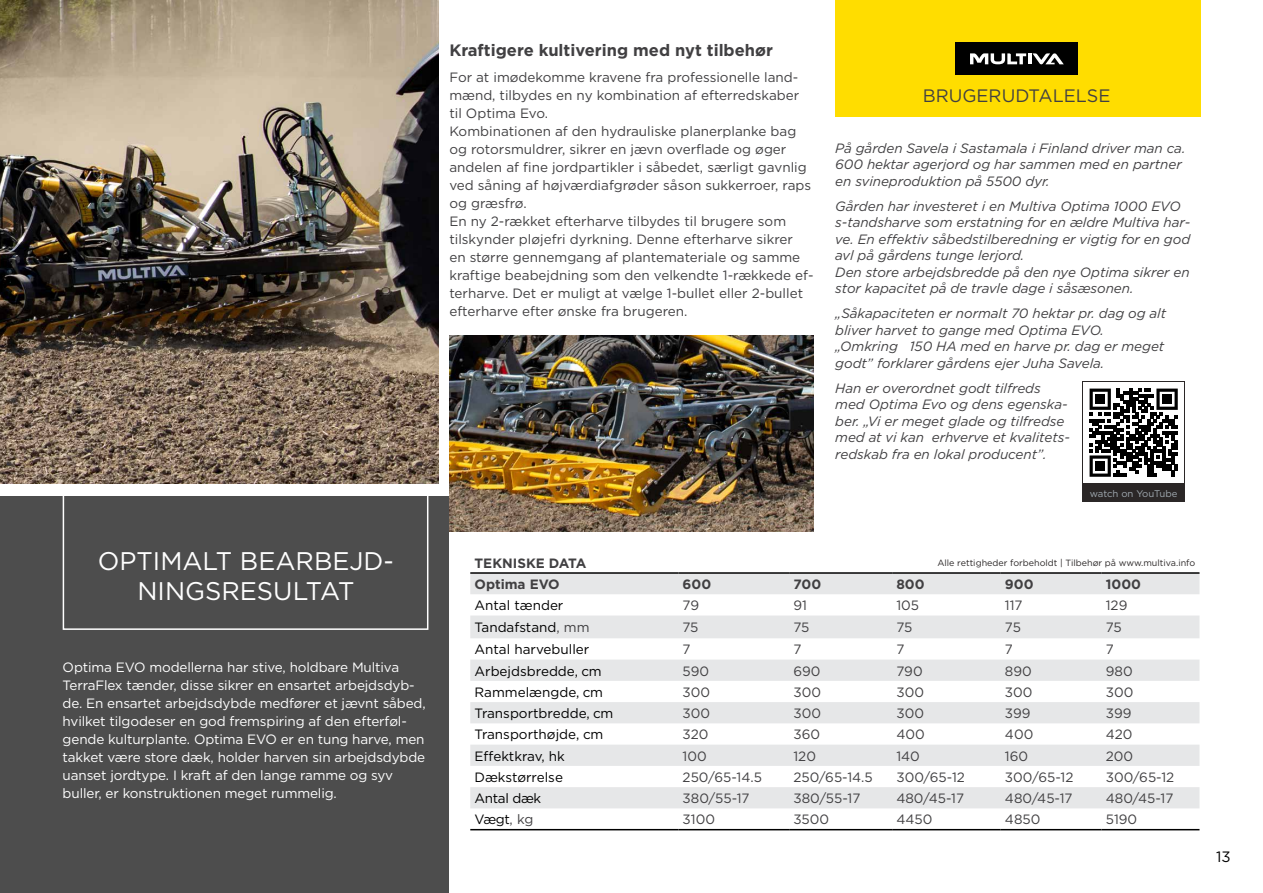
<style>
.page{position:relative;width:1263px;height:893px;background:#fff}
.page>*{position:absolute;margin:0;border:0;box-sizing:border-box;transform-origin:0 0}
.t1{font:25.5px/30px "Gotham";color:#fff;text-align:center}
.t2{font:18px "Gotham";color:#414042}
.t3{font:700 16.5px "Gotham";color:#414042}
.t4{font:15px "Gotham";color:#000}
.t5{font:13.5px/18px "Gotham";color:#414042}
.t6{font:italic 13.5px/16.5px "Gotham";letter-spacing:-.005em;color:#414042}
.t7{font:13.5px/18px "Gotham";letter-spacing:-.01em;color:#fff}
.t8{font:13.5px "Gotham";color:#000}
.t9{font:700 13.5px "Gotham";color:#414042}
.t10{font:13.5px "Gotham";letter-spacing:-.025em;color:#000}
.t11{font:9.6px "Gotham";color:#a1aab1}
.t12{font:9px "Gotham";color:#2b2727}
.s1{color:#414042}
</style>
<div class="page">
<div style="left:0;top:496px;width:449px;height:397px;background:#4d4d4d"></div>
<div style="left:63px;top:487px;width:365px;height:143px;border:2px solid #fff"></div>
<img style="left:0;top:0;width:439px;height:483px">
<img style="left:449px;top:336px;width:365px;height:195px">
<div style="left:835px;top:0;width:366px;height:117px;background:#fd0"></div>
<div style="left:955px;top:43px;width:123px;height:32px;background:#000"></div>
<svg style="left:970px;top:53px;width:94px;height:11px"></svg>
<svg style="left:470px;top:574px;width:729px;height:234px;fill:#e6e7e8"></svg>
<hr style="left:470px;top:572px;width:208px;height:2px;background:#000">
<hr style="left:678px;top:572px;width:111px;height:2px;background:#000">
<hr style="left:789px;top:572px;width:103px;height:2px;background:#000">
<hr style="left:892px;top:572px;width:109px;height:2px;background:#000">
<hr style="left:1001px;top:572px;width:100px;height:2px;background:#000">
<hr style="left:1101px;top:572px;width:98px;height:2px;background:#000">
<hr style="left:470px;top:829px;width:208px;height:1px;background:#000">
<hr style="left:678px;top:829px;width:111px;height:1px;background:#000">
<hr style="left:789px;top:829px;width:103px;height:1px;background:#000">
<hr style="left:892px;top:829px;width:109px;height:1px;background:#000">
<hr style="left:1001px;top:829px;width:100px;height:1px;background:#000">
<hr style="left:1101px;top:829px;width:98px;height:1px;background:#000">
<div style="left:1083px;top:382px;width:102px;height:120px;background:#2b2727"></div>
<div style="left:1083px;top:382px;width:101px;height:101px;background:#fff"></div>
<svg style="left:1089px;top:389px;width:89px;height:88px"></svg>
<div style="left:1096px;top:395px;width:9px;height:9px;background:#000"></div>
<div style="left:1162px;top:395px;width:10px;height:9px;background:#000"></div>
<div style="left:1096px;top:462px;width:9px;height:9px;background:#000"></div>
<h1 class="t1" style="left:98px;top:546px;width:298px">OPTIMALT BEARBEJD-<br>NINGSRESULTAT</h1>
<p class="t7" style="left:63px;top:658px;width:365px">Optima EVO modellerna har stive, holdbare Multiva TerraFlex tænder, disse sikrer en ensartet arbejdsdyb&shy;de. En ensartet arbejdsdybde medfører et jævnt såbed, hvilket tilgodeser en god fremspiring af den efterføl&shy;gende kulturplante. Optima EVO er en tung harve, men takket være store dæk, holder harven sin arbejdsdybde uanset jordtype. I kraft af den lange ramme og syv buller, er konstruktionen meget rummelig.</p>
<p class="t3" style="left:449px;top:39px;width:325px">Kraftigere kultivering med nyt tilbehør</p>
<p class="t5" style="left:449px;top:68px;width:366px">For at imødekomme kravene fra professionelle land&shy;mænd, tilbydes en ny kombination af efterredskaber til Optima Evo.<br>Kombinationen af den hydrauliske planerplanke bag og rotorsmuldrer, sikrer en jævn overflade og øger andelen af fine jordpartikler i såbedet, særligt gavnlig ved såning af højværdiafgrøder såson sukkerroer, raps og græsfrø.<br>En ny 2-rækket efterharve tilbydes til brugere som tilskynder pløjefri dyrkning. Denne efterharve sikrer<br>en større gennemgang af plantemateriale og samme kraftige beabejdning som den velkendte 1-rækkede ef&shy;terharve. Det er muligt at vælge 1-bullet eller 2-bullet efterharve efter ønske fra brugeren.</p>
<h2 class="t2" style="left:923px;top:84px;width:189px">BRUGERUDTALELSE</h2>
<p class="t6" style="left:835px;top:140px;width:352px">På gården Savela i Sastamala i Finland driver man ca.<br>600 hektar agerjord og har sammen med en partner en svineproduktion på 5500 dyr.</p>
<p class="t6" style="left:835px;top:198px;width:357px">Gården har investeret i en Multiva Optima 1000 EVO s-tandsharve som erstatning for en ældre Multiva har&shy;ve. En effektiv såbedstilberedning er vigtig for en god avl på gårdens tunge lerjord.<br>Den store arbejdsbredde på den nye Optima sikrer en stor kapacitet på de travle dage i såsæsonen.</p>
<p class="t6" style="left:835px;top:305px;width:332px">„Såkapaciteten er normalt 70 hektar pr. dag og alt bliver harvet to gange med Optima EVO. „Omkring 150 HA med en harve pr. dag er meget godt” forklarer gårdens ejer Juha Savela.</p>
<p class="t6" style="left:835px;top:380px;width:236px">Han er overordnet godt tilfreds med Optima Evo og dens egenska&shy;ber. „Vi er meget glade og tilfredse med at vi kan erhverve et kvalitets&shy;redskab fra en lokal producent”.</p>
<p class="t11" style="left:1090px;top:487px;width:89px">watch on YouTube</p>
<p class="t9" style="left:474px;top:554px;width:113px">TEKNISKE DATA</p>
<p class="t12" style="left:937px;top:557px;width:259px">Alle rettigheder forbeholdt | Tilbehør på www.multiva.info</p>
<p class="t9" style="left:474px;top:575px;width:87px">Optima EVO</p>
<p class="t9" style="left:683px;top:575px;width:30px">600</p>
<p class="t9" style="left:793px;top:575px;width:29px">700</p>
<p class="t9" style="left:896px;top:575px;width:30px">800</p>
<p class="t9" style="left:1005px;top:575px;width:30px">900</p>
<p class="t9" style="left:1106px;top:575px;width:37px">1000</p>
<p class="t8" style="left:474px;top:597px;width:90px">Antal tænder</p>
<p class="t5" style="left:683px;top:596px;width:18px">79</p>
<p class="t5" style="left:793px;top:596px;width:15px">91</p>
<p class="t5" style="left:896px;top:596px;width:24px">105</p>
<p class="t5" style="left:1005px;top:596px;width:19px">117</p>
<p class="t5" style="left:1106px;top:596px;width:23px">129</p>
<p class="t8" style="left:474px;top:619px;width:116px">Tandafstand<span class="s1">, mm</span></p>
<p class="t5" style="left:683px;top:618px;width:17px">75</p>
<p class="t5" style="left:793px;top:618px;width:17px">75</p>
<p class="t5" style="left:896px;top:618px;width:17px">75</p>
<p class="t5" style="left:1005px;top:618px;width:17px">75</p>
<p class="t5" style="left:1106px;top:618px;width:17px">75</p>
<p class="t8" style="left:474px;top:641px;width:116px">Antal harvebuller</p>
<p class="t5" style="left:683px;top:640px;width:10px">7</p>
<p class="t5" style="left:793px;top:640px;width:10px">7</p>
<p class="t5" style="left:896px;top:640px;width:10px">7</p>
<p class="t5" style="left:1005px;top:640px;width:10px">7</p>
<p class="t5" style="left:1106px;top:640px;width:10px">7</p>
<p class="t8" style="left:474px;top:662px;width:129px">Arbejdsbredde, cm</p>
<p class="t5" style="left:683px;top:662px;width:28px">590</p>
<p class="t5" style="left:793px;top:662px;width:28px">690</p>
<p class="t5" style="left:896px;top:662px;width:28px">790</p>
<p class="t5" style="left:1005px;top:662px;width:28px">890</p>
<p class="t5" style="left:1106px;top:662px;width:28px">980</p>
<p class="t8" style="left:474px;top:683px;width:130px">Rammelængde, cm</p>
<p class="t5" style="left:683px;top:683px;width:29px">300</p>
<p class="t5" style="left:793px;top:683px;width:29px">300</p>
<p class="t5" style="left:896px;top:683px;width:29px">300</p>
<p class="t5" style="left:1005px;top:683px;width:29px">300</p>
<p class="t5" style="left:1106px;top:683px;width:29px">300</p>
<p class="t8" style="left:474px;top:705px;width:140px">Transportbredde, cm</p>
<p class="t5" style="left:683px;top:704px;width:29px">300</p>
<p class="t5" style="left:793px;top:704px;width:29px">300</p>
<p class="t5" style="left:896px;top:704px;width:29px">300</p>
<p class="t5" style="left:1005px;top:704px;width:27px">399</p>
<p class="t5" style="left:1106px;top:704px;width:27px">399</p>
<p class="t8" style="left:474px;top:726px;width:130px">Transporthøjde, cm</p>
<p class="t5" style="left:683px;top:725px;width:28px">320</p>
<p class="t5" style="left:793px;top:725px;width:28px">360</p>
<p class="t5" style="left:896px;top:725px;width:30px">400</p>
<p class="t5" style="left:1005px;top:725px;width:30px">400</p>
<p class="t5" style="left:1106px;top:725px;width:28px">420</p>
<p class="t8" style="left:474px;top:747px;width:92px">Effektkrav, hk</p>
<p class="t5" style="left:683px;top:747px;width:26px">100</p>
<p class="t5" style="left:793px;top:747px;width:24px">120</p>
<p class="t5" style="left:896px;top:747px;width:25px">140</p>
<p class="t5" style="left:1005px;top:747px;width:25px">160</p>
<p class="t5" style="left:1106px;top:747px;width:29px">200</p>
<p class="t8" style="left:474px;top:768px;width:90px">Dækstørrelse</p>
<p class="t5" style="left:683px;top:768px;width:81px">250/65-14.5</p>
<p class="t5" style="left:793px;top:768px;width:81px">250/65-14.5</p>
<p class="t5" style="left:896px;top:768px;width:70px">300/65-12</p>
<p class="t5" style="left:1005px;top:768px;width:70px">300/65-12</p>
<p class="t5" style="left:1106px;top:768px;width:70px">300/65-12</p>
<p class="t10" style="left:474px;top:790px;width:68px">Antal dæk</p>
<p class="t5" style="left:683px;top:789px;width:69px">380/55-17</p>
<p class="t5" style="left:793px;top:789px;width:69px">380/55-17</p>
<p class="t5" style="left:896px;top:789px;width:69px">480/45-17</p>
<p class="t5" style="left:1005px;top:789px;width:69px">480/45-17</p>
<p class="t5" style="left:1106px;top:789px;width:69px">480/45-17</p>
<p class="t8" style="left:474px;top:811px;width:60px">Vægt<span class="s1">, kg</span></p>
<p class="t5" style="left:683px;top:810px;width:34px">3100</p>
<p class="t5" style="left:793px;top:810px;width:37px">3500</p>
<p class="t5" style="left:896px;top:810px;width:38px">4450</p>
<p class="t5" style="left:1005px;top:810px;width:37px">4850</p>
<p class="t5" style="left:1106px;top:810px;width:33px">5190</p>
<p class="t4" style="left:1216px;top:847px;width:16px">13</p>
</div>
